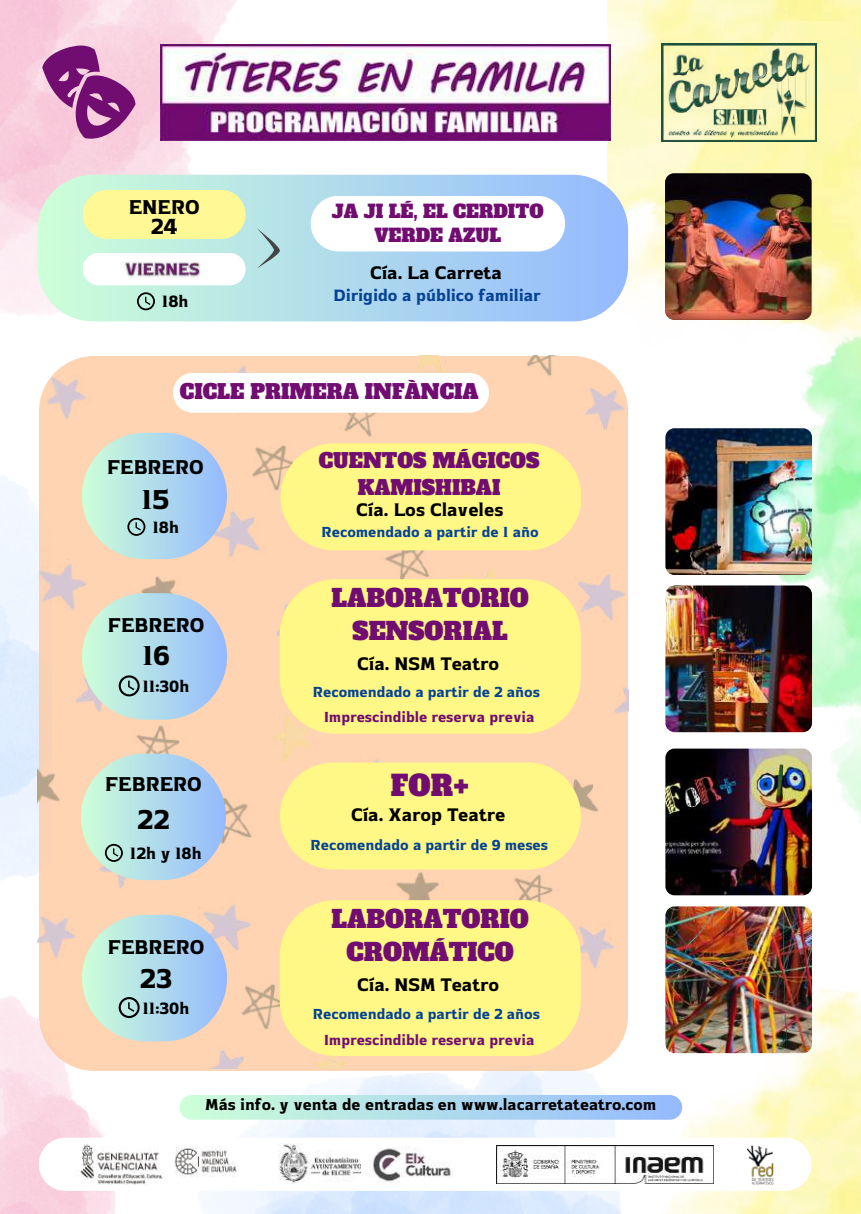
<style>
.page{position:relative;width:861px;height:1214px;background:#fff}
.page>*{position:absolute;margin:0;border:0;box-sizing:border-box;transform-origin:0 0}
.t1{font:30px "Asangha Bo";color:#000}
.t2{font:28px "Alfa Slab One";color:#710d70}
.t3{font:24px/33px "Alfa Slab One";color:#710d70;text-align:center}
.t4{font:24px "Asangha Bo";color:#000}
.t5{font:22px "Asangha Bo";color:#000}
.t6{font:20px "Asangha Bo";color:#000}
.t7{font:20px/27px "Alfa Slab One";color:#710d70;text-align:center}
.t8{font:18px "Asangha Bo";color:#000}
.t9{font:18px/24px "Alfa Slab One";color:#710d70;text-align:center}
.t10{font:18px "Asangha Bo";color:#044394}
.t11{font:17.4px "Asangha Bo";color:#000}
.t12{font:16px "Asangha Bo";color:#044394}
.t13{font:16px "Asangha Bo";color:#710d70}
</style>
<div class="page">
<img style="left:0;top:0;width:336px;height:322px">
<img style="left:628px;top:400px;width:233px;height:496px">
<img style="left:607px;top:0;width:254px;height:400px">
<img style="left:161px;top:44px;width:450px;height:96px">
<img style="left:662px;top:44px;width:154px;height:97px">
<svg style="left:42px;top:46px;width:93px;height:92px;background:#b46ca6"></svg>
<svg style="left:180px;top:1095px;width:502px;height:24px;background:#b1dceb"></svg>
<img style="left:665px;top:906px;width:147px;height:147px;border-radius:9px">
<img style="left:665px;top:428px;width:147px;height:147px;border-radius:9px">
<img style="left:665px;top:585px;width:147px;height:147px;border-radius:9px">
<img style="left:665px;top:748px;width:147px;height:147px;border-radius:9px">
<svg style="left:39px;top:1137px;width:773px;height:53px"></svg>
<img style="left:278px;top:1143px;width:84px;height:40px">
<img style="left:362px;top:1139px;width:100px;height:50px">
<img style="left:496px;top:1145px;width:218px;height:38px">
<img style="left:746px;top:1145px;width:28px;height:39px">
<img style="left:59px;top:1138px;width:191px;height:51px">
<svg style="left:37px;top:175px;width:591px;height:146px;background:#b2dbec"></svg>
<svg style="left:256px;top:228px;width:24px;height:40px"></svg>
<img style="left:665px;top:173px;width:147px;height:147px;border-radius:9px">
<svg style="left:83px;top:190px;width:163px;height:49px;background:#faf798"></svg>
<svg style="left:83px;top:253px;width:164px;height:32px"></svg>
<div style="left:311px;top:196px;width:254px;height:55px;background:#fff;border-radius:28px"></div>
<img style="left:37px;top:356px;width:591px;height:712px">
<svg style="left:281px;top:443px;width:300px;height:107px;background:#fef489"></svg>
<div style="left:173px;top:373px;width:316px;height:40px;background:#fff;border-radius:20px"></div>
<svg style="left:280px;top:762px;width:301px;height:107px;background:#fef489"></svg>
<div style="left:280px;top:579px;width:301px;height:154px;background:#fff786"></div>
<svg style="left:82px;top:593px;width:145px;height:126px;background:#bdd8df"></svg>
<div style="left:280px;top:900px;width:301px;height:156px;background:#fff786"></div>
<svg style="left:82px;top:914px;width:145px;height:127px;background:#bdd8df"></svg>
<svg style="left:82px;top:433px;width:145px;height:126px;background:#bed9df"></svg>
<svg style="left:81px;top:753px;width:145px;height:127px;background:#bed9df"></svg>
<svg style="left:137px;top:292px;width:18px;height:18px"></svg>
<img style="left:120px;top:253px;width:86px;height:35px">
<h3 class="t5" style="left:129px;top:194px;width:72px">ENERO</h3>
<h3 class="t4" style="left:151px;top:211px;width:28px">24</h3>
<p class="t8" style="left:162px;top:291px;width:28px">18h</p>
<p class="t9" style="left:332px;top:199px;width:213px">JA JI LÉ, EL CERDITO<br>VERDE AZUL</p>
<p class="t6" style="left:370px;top:260px;width:133px">Cía. La Carreta</p>
<p class="t10" style="left:334px;top:284px;width:209px">Dirigido a público familiar</p>
<p class="t7" style="left:180px;top:378px;width:300px">CICLE PRIMERA INFÀNCIA</p>
<h3 class="t5" style="left:107px;top:453px;width:98px">FEBRERO</h3>
<h1 class="t1" style="left:142px;top:481px;width:29px">15</h1>
<p class="t8" style="left:152px;top:516px;width:28px">18h</p>
<h3 class="t5" style="left:108px;top:611px;width:98px">FEBRERO</h3>
<h1 class="t1" style="left:142px;top:637px;width:29px">16</h1>
<p class="t8" style="left:142px;top:675px;width:48px">11:30h</p>
<h3 class="t5" style="left:105px;top:770px;width:98px">FEBRERO</h3>
<h1 class="t1" style="left:137px;top:801px;width:34px">22</h1>
<p class="t8" style="left:130px;top:842px;width:73px">12h y 18h</p>
<h3 class="t5" style="left:108px;top:933px;width:98px">FEBRERO</h3>
<h1 class="t1" style="left:140px;top:960px;width:34px">23</h1>
<p class="t8" style="left:142px;top:997px;width:48px">11:30h</p>
<p class="t7" style="left:319px;top:447px;width:222px">CUENTOS MÁGICOS<br>KAMISHIBAI</p>
<p class="t6" style="left:356px;top:498px;width:149px">Cía. Los Claveles</p>
<p class="t12" style="left:322px;top:522px;width:219px">Recomendado a partir de 1 año</p>
<h3 class="t3" style="left:332px;top:582px;width:199px">LABORATORIO<br>SENSORIAL</h3>
<p class="t6" style="left:357px;top:651px;width:144px">Cía. NSM Teatro</p>
<p class="t12" style="left:313px;top:682px;width:229px">Recomendado a partir de 2 años</p>
<p class="t13" style="left:324px;top:707px;width:212px">Imprescindible reserva previa</p>
<h2 class="t2" style="left:391px;top:767px;width:80px">FOR+</h2>
<p class="t6" style="left:351px;top:802px;width:156px">Cía. Xarop Teatre</p>
<p class="t12" style="left:311px;top:835px;width:239px">Recomendado a partir de 9 meses</p>
<h3 class="t3" style="left:332px;top:903px;width:199px">LABORATORIO<br>CROMÁTICO</h3>
<p class="t6" style="left:357px;top:972px;width:144px">Cía. NSM Teatro</p>
<p class="t12" style="left:313px;top:1004px;width:229px">Recomendado a partir de 2 años</p>
<p class="t13" style="left:324px;top:1030px;width:212px">Imprescindible reserva previa</p>
<p class="t11" style="left:205px;top:1094px;width:453px">Más info. y venta de entradas en www.lacarretateatro.com</p>
</div>
